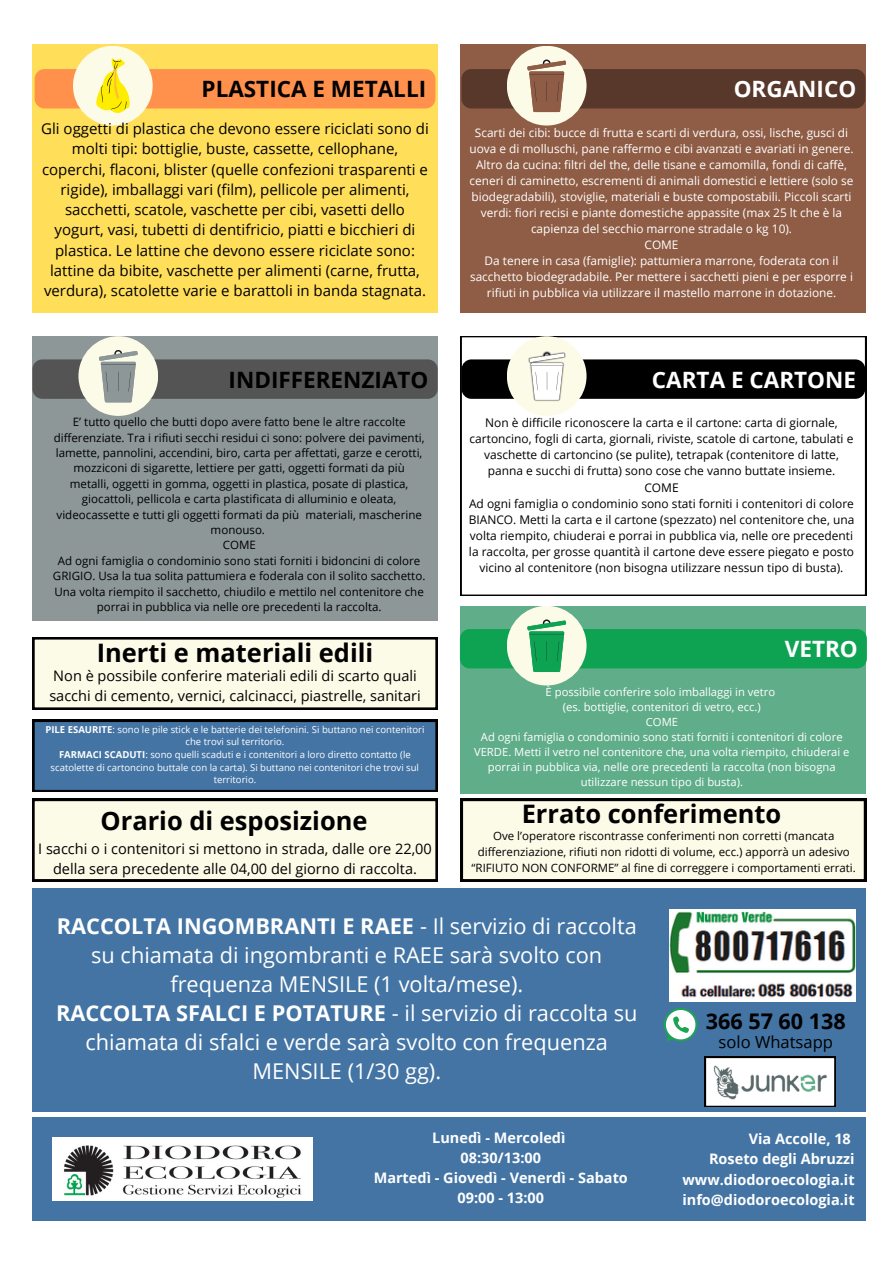
<style>
.page{position:relative;width:894px;height:1264px;background:#fff}
.page>*{position:absolute;margin:0;border:0;box-sizing:border-box;transform-origin:0 0}
.t1{font:700 25.5px "Open Sans";color:#000}
.t2{font:700 22.5px "Open Sans";color:#000}
.t3{font:700 22.5px "Open Sans";color:#fff}
.t4{font:21.75px/29px "Open Sans";color:#fff;text-align:center}
.t5{font:700 21.6px "Open Sans";color:#000}
.t6{font:16.5px "Open Sans";color:#000}
.t7{font:15px/20.2px "Open Sans";color:#000;text-align:center}
.t8{font:14.55px/20.2px "Open Sans";color:#000;text-align:center}
.t9{font:700 14.4px/20.2px "Open Sans";color:#fff;text-align:right}
.t10{font:12px/16.2px "Open Sans";color:#000;text-align:center}
.t11{font:11.85px/16px "Open Sans";color:#fff;text-align:center}
.t12{font:11.55px/15.5px "Open Sans";color:#000;text-align:center}
.t13{font:11.25px/15px "Open Sans";color:#fff;text-align:center}
.t14{font:9.6px/12.8px "Open Sans";color:#fff;text-align:center}
.s1{font-weight:700}
</style>
<div class="page">
<div style="left:32px;top:44px;width:405px;height:268px;background:#ffde59"></div>
<div style="left:460px;top:44px;width:405px;height:268px;background:#8f5d46"></div>
<div style="left:32px;top:336px;width:405px;height:284px;background:#8d9798"></div>
<svg style="left:460px;top:336px;width:405px;height:259px"></svg>
<div style="left:460px;top:606px;width:405px;height:187px;background:#60ad8a"></div>
<svg style="left:32px;top:637px;width:405px;height:72px;background:#eae9d8"></svg>
<svg style="left:32px;top:719px;width:405px;height:72px;background:#3e6c98"></svg>
<svg style="left:32px;top:799px;width:405px;height:82px;background:#ecebda"></svg>
<svg style="left:460px;top:799px;width:405px;height:82px;background:#ecebd9"></svg>
<div style="left:32px;top:888px;width:833px;height:223px;background:#4374a4"></div>
<div style="left:32px;top:1117px;width:833px;height:103px;background:#4374a4"></div>
<div style="left:73px;top:46px;width:80px;height:79px;background:#fcfbe8;border-radius:50%"></div>
<svg style="left:35px;top:56px;width:400px;height:59px"></svg>
<div style="left:506px;top:46px;width:80px;height:79px;background:#fcfbe8;border-radius:50%"></div>
<svg style="left:461px;top:59px;width:404px;height:53px"></svg>
<div style="left:78px;top:336px;width:80px;height:80px;background:#fcfbe8;border-radius:50%"></div>
<svg style="left:32px;top:350px;width:405px;height:52px"></svg>
<div style="left:461px;top:359px;width:404px;height:40px;background:#000"></div>
<div style="left:506px;top:336px;width:80px;height:80px;background:#fcfbe8;border-radius:50%"></div>
<img style="left:528px;top:351px;width:38px;height:50px">
<div style="left:506px;top:606px;width:80px;height:79px;background:#fcfbe8;border-radius:50%"></div>
<svg style="left:460px;top:619px;width:406px;height:53px"></svg>
<svg style="left:704px;top:1056px;width:131px;height:50px;background:#c3c3c3"></svg>
<img style="left:710px;top:1062px;width:119px;height:39px">
<svg style="left:664px;top:1008px;width:33px;height:33px"></svg>
<img style="left:53px;top:1137px;width:260px;height:63px">
<img style="left:669px;top:909px;width:185px;height:92px">
<p class="t2" style="left:201px;top:73px;width:226px">PLASTICA E METALLI</p>
<h2 class="t3" style="left:733px;top:73px;width:124px">ORGANICO</h2>
<p class="t7" style="left:41px;top:118px;width:389px">Gli oggetti di plastica che devono essere riciclati sono di molti tipi: bottiglie, buste, cassette, cellophane, coperchi, flaconi, blister (quelle confezioni trasparenti e rigide), imballaggi vari (film), pellicole per alimenti, sacchetti, scatole, vaschette per cibi, vasetti dello yogurt, vasi, tubetti di dentifricio, piatti e bicchieri di plastica. Le lattine che devono essere riciclate sono: lattine da bibite, vaschette per alimenti (carne, frutta, verdura), scatolette varie e barattoli in banda stagnata.</p>
<p class="t11" style="left:469px;top:124px;width:385px">Scarti dei cibi: bucce di frutta e scarti di verdura, ossi, lische, gusci di uova e di molluschi, pane raffermo e cibi avanzati e avariati in genere.<br>Altro da cucina: filtri del the, delle tisane e camomilla, fondi di caffè, ceneri di caminetto, escrementi di animali domestici e lettiere (solo se biodegradabili), stoviglie, materiali e buste compostabili. Piccoli scarti verdi: fiori recisi e piante domestiche appassite (max 25 lt che è la capienza del secchio marrone stradale o kg 10).</p>
<p class="t11" style="left:644px;top:236px;width:35px">COME</p>
<h2 class="t11" style="left:470px;top:252px;width:384px">Da tenere in casa (famiglie): pattumiera marrone, foderata con il sacchetto biodegradabile. Per mettere i sacchetti pieni e per esporre i rifiuti in pubblica via utilizzare il mastello marrone in dotazione.</h2>
<h5 class="t2" style="left:228px;top:363px;width:201px">INDIFFERENZIATO</h5>
<p class="t3" style="left:651px;top:363px;width:205px">CARTA E CARTONE</p>
<p class="t12" style="left:54px;top:414px;width:372px">E’ tutto quello che butti dopo avere fatto bene le altre raccolte differenziate. Tra i rifiuti secchi residui ci sono: polvere dei pavimenti, lamette, pannolini, accendini, biro, carta per affettati, garze e cerotti, mozziconi di sigarette, lettiere per gatti, oggetti formati da più metalli, oggetti in gomma, oggetti in plastica, posate di plastica, giocattoli, pellicola e carta plastificata di alluminio e oleata, videocassette e tutti gli oggetti formati da più materiali, mascherine monouso.</p>
<p class="t12" style="left:223px;top:537px;width:35px">COME</p>
<p class="t12" style="left:53px;top:552px;width:374px">Ad ogni famiglia o condominio sono stati forniti i bidoncini di colore GRIGIO. Usa la tua solita pattumiera e foderala con il solito sacchetto.<br>Una volta riempito il sacchetto, chiudilo e mettilo nel contenitore che porrai in pubblica via nelle ore precedenti la raccolta.</p>
<p class="t1" style="left:97px;top:635px;width:278px">Inerti e materiali edili</p>
<p class="t8" style="left:49px;top:665px;width:373px;text-align:left">Non è possibile conferire materiali edili di scarto quali sacchi di cemento, vernici, calcinacci, piastrelle, sanitari</p>
<h2 class="t14" style="left:45px;top:722px;width:380px"><span class="s1">PILE ESAURITE</span>: sono le pile stick e le batterie dei telefonini. Si buttano nei contenitori che trovi sul territorio.</h2>
<p class="t14" style="left:51px;top:748px;width:370px"><span class="s1">FARMACI SCADUTI</span>: sono quelli scaduti e i contenitori a loro diretto contatto (le scatolette di cartoncino buttale con la carta). Si buttano nei contenitori che trovi sul territorio.</p>
<p class="t1" style="left:100px;top:802px;width:268px">Orario di esposizione</p>
<p class="t8" style="left:38px;top:838px;width:395px">I sacchi o i contenitori si mettono in strada, dalle ore 22,00 della sera precedente alle 04,00 del giorno di raccolta.</p>
<h1 class="t10" style="left:469px;top:414px;width:385px">Non è difficile riconoscere la carta e il cartone: carta di giornale, cartoncino, fogli di carta, giornali, riviste, scatole di cartone, tabulati e vaschette di cartoncino (se pulite), tetrapak (contenitore di latte, panna e succhi di frutta) sono cose che vanno buttate insieme.</h1>
<p class="t10" style="left:644px;top:479px;width:36px">COME</p>
<p class="t10" style="left:468px;top:495px;width:387px">Ad ogni famiglia o condominio sono stati forniti i contenitori di colore BIANCO. Metti la carta e il cartone (spezzato) nel contenitore che, una volta riempito, chiuderai e porrai in pubblica via, nelle ore precedenti la raccolta, per grosse quantità il cartone deve essere piegato e posto vicino al contenitore (non bisogna utilizzare nessun tipo di busta).</p>
<h2 class="t3" style="left:784px;top:633px;width:74px">VETRO</h2>
<p class="t13" style="left:545px;top:684px;width:231px">È possibile conferire solo imballaggi in vetro</p>
<p class="t13" style="left:562px;top:699px;width:199px">(es. bottiglie, contenitori di vetro, ecc.)</p>
<p class="t13" style="left:645px;top:714px;width:34px">COME</p>
<h2 class="t13" style="left:474px;top:729px;width:377px">Ad ogni famiglia o condominio sono stati forniti i contenitori di colore VERDE. Metti il vetro nel contenitore che, una volta riempito, chiuderai e porrai in pubblica via, nelle ore precedenti la raccolta (non bisogna utilizzare nessun tipo di busta).</h2>
<p class="t1" style="left:521px;top:796px;width:261px">Errato conferimento</p>
<p class="t12" style="left:471px;top:827px;width:385px;line-height:16px">Ove l’operatore riscontrasse conferimenti non corretti (mancata differenziazione, rifiuti non ridotti di volume, ecc.) apporrà un adesivo “RIFIUTO NON CONFORME” al fine di correggere i comportamenti errati.</p>
<h1 class="t4" style="left:56px;top:911px;width:583px"><span class="s1">RACCOLTA INGOMBRANTI E RAEE</span> - Il servizio di raccolta su chiamata di ingombranti e RAEE sarà svolto con frequenza MENSILE (1 volta/mese).<br><span class="s1">RACCOLTA SFALCI E POTATURE</span> - il servizio di raccolta su chiamata di sfalci e verde sarà svolto con frequenza MENSILE (1/30 gg).</h1>
<p class="t9" style="left:373px;top:1126px;width:256px;text-align:center">Lunedì - Mercoledì<br>08:30/13:00<br>Martedì - Giovedì - Venerdì - Sabato<br>09:00 - 13:00</p>
<h1 class="t5" style="left:705px;top:1005px;width:141px">366 57 60 138</h1>
<p class="t6" style="left:718px;top:1030px;width:116px">solo Whatsapp</p>
<p class="t9" style="left:682px;top:1128px;width:174px">Via Accolle, 18<br>Roseto degli Abruzzi www.diodoroecologia.it info@diodoroecologia.it</p>
</div>
